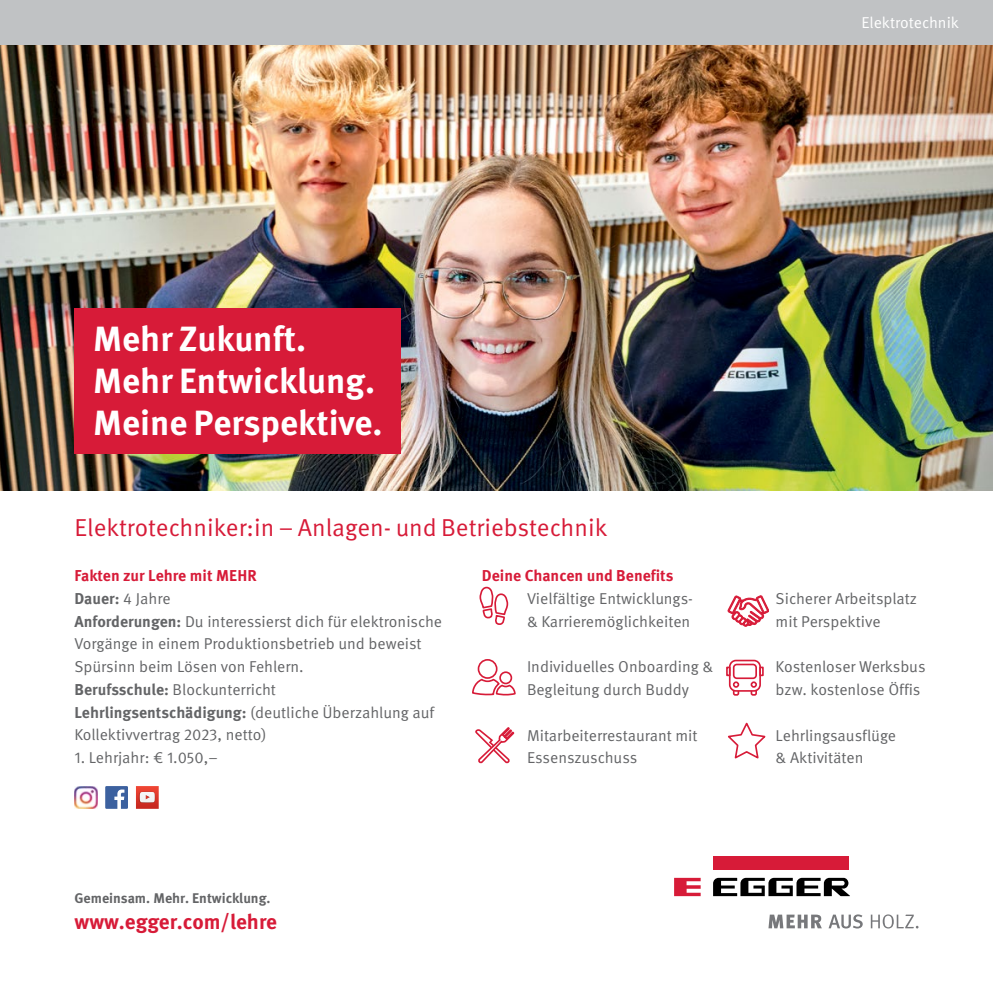
<style>
.page{position:relative;width:993px;height:1003px;background:#fff}
.page>*{position:absolute;margin:0;border:0;box-sizing:border-box;transform-origin:0 0}
.t1{font:700 35px/42px "Meta Pro";color:#fff}
.t2{font:24.5px "Meta Pro";color:#d71b38}
.t3{font:700 21px "Meta Pro";color:#d71b38}
.t4{font:15.75px/22.8px "Meta Pro";color:#636466}
.t5{font:700 15.75px "Meta Pro";color:#d71b38}
.t6{font:15.75px "Meta Pro";color:#fff}
.t7{font:700 14px "Meta Pro";color:#636466}
.s1{font-weight:700;color:#d71b38}
.s2{font-weight:700}
</style>
<div class="page">
<div style="left:712px;top:855px;width:136px;height:14px;background:#d71b38"></div>
<svg style="left:674px;top:877px;width:26px;height:18px"></svg>
<svg style="left:713px;top:877px;width:136px;height:18px"></svg>
<svg style="left:768px;top:914px;width:53px;height:13px"></svg>
<svg style="left:828px;top:914px;width:34px;height:14px"></svg>
<svg style="left:870px;top:914px;width:48px;height:14px"></svg>
<img style="left:0;top:45px;width:992px;height:445px">
<div style="left:0;top:0;width:992px;height:45px;background:#c0c2c4"></div>
<img style="left:74px;top:786px;width:23px;height:22px">
<svg style="left:105px;top:786px;width:23px;height:22px"></svg>
<img style="left:136px;top:786px;width:23px;height:22px">
<img style="left:140px;top:791px;width:15px;height:11px">
<div style="left:74px;top:308px;width:327px;height:145px;background:#d71b38"></div>
<svg style="left:475px;top:727px;width:39px;height:36px"></svg>
<div style="left:732px;top:685px;width:7px;height:10px;border:2px solid #d71b38;border-radius:2px"></div>
<div style="left:750px;top:685px;width:6px;height:10px;border:2px solid #d71b38;border-radius:2px"></div>
<div style="left:728px;top:659px;width:32px;height:32px;border:2px solid #d71b38;border-radius:6px"></div>
<svg style="left:726px;top:662px;width:37px;height:32px"></svg>
<svg style="left:472px;top:659px;width:43px;height:36px"></svg>
<svg style="left:479px;top:586px;width:29px;height:38px"></svg>
<svg style="left:727px;top:595px;width:41px;height:31px"></svg>
<svg style="left:728px;top:722px;width:37px;height:36px"></svg>
<h1 class="t1" style="left:93px;top:315px;width:291px">Mehr Zukunft.<br>Mehr Entwicklung.<br>Meine Perspektive.</h1>
<h2 class="t2" style="left:74px;top:512px;width:534px">Elektrotechniker:in – Anlagen- und Betriebstechnik</h2>
<p class="t6" style="left:861px;top:13px;width:99px">Elektrotechnik</p>
<p class="t4" style="left:74px;top:564px;width:369px"><span class="s1">Fakten zur Lehre mit MEHR<br></span><span class="s2">Dauer:</span> 4 Jahre<br><span class="s2">Anforderungen:</span> Du interessierst dich für elektronische Vorgänge in einem Produktionsbetrieb und beweist Spürsinn beim Lösen von Fehlern.<br><span class="s2">Berufsschule:</span> Blockunterricht <span class="s2">Lehrlingsentschädigung:</span> (deutliche Überzahlung auf Kollektivvertrag 2023, netto)</p>
<p class="t4" style="left:74px;top:746px;width:145px">1. Lehrjahr: € 1.050,–</p>
<p class="t5" style="left:481px;top:563px;width:193px">Deine Chancen und Benefits</p>
<p class="t4" style="left:527px;top:587px;width:167px">Vielfältige Entwicklungs-&amp; Karrieremöglichkeiten</p>
<p class="t4" style="left:775px;top:587px;width:143px">Sicherer Arbeitsplatz mit Perspektive</p>
<p class="t4" style="left:527px;top:655px;width:188px">Individuelles Onboarding &amp;<br>Begleitung durch Buddy</p>
<p class="t4" style="left:527px;top:723px;width:172px">Mitarbeiterrestaurant mit<br>Essenszuschuss</p>
<p class="t4" style="left:775px;top:655px;width:151px">Kostenloser Werksbus bzw. kostenlose Öffis</p>
<p class="t4" style="left:775px;top:723px;width:122px">Lehrlingsausflüge &amp; Aktivitäten</p>
<p class="t7" style="left:74px;top:887px;width:197px">Gemeinsam. Mehr. Entwicklung.</p>
<h3 class="t3" style="left:74px;top:904px;width:204px">www.egger.com/lehre</h3>
</div>
